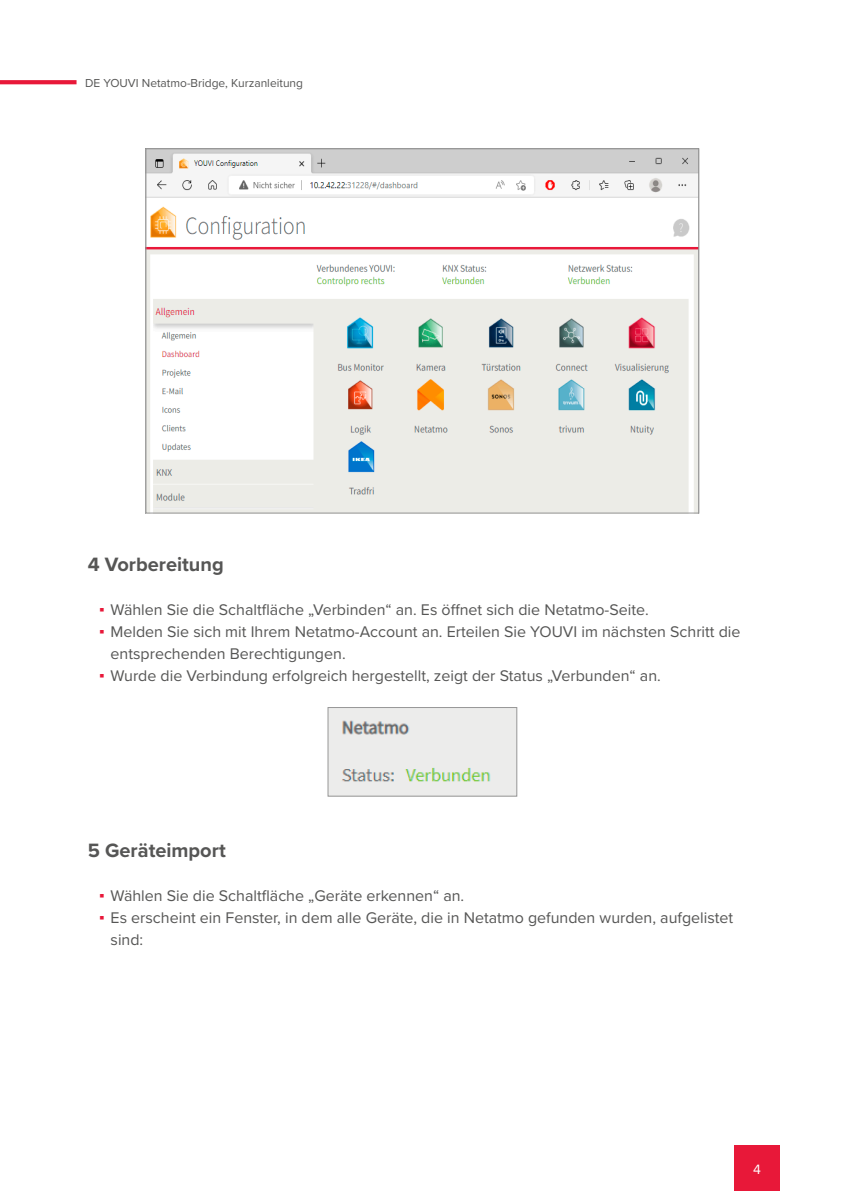
<style>
.page{position:relative;width:842px;height:1191px;background:#fff}
.page>*{position:absolute;margin:0;border:0;box-sizing:border-box;transform-origin:0 0}
.Überschrift_Ebene_1{font:700 20px "Proxima Nova";color:#565655}
.t1{font:16px/22px "Proxima Nova";color:#565655}
.t2{font:14px "Proxima Nova";color:#fff}
.t3{font:12px "Proxima Nova";color:#565655}
.s1{font-family:"Verdana";color:#e81839}
</style>
<div class="page">
<div style="left:734px;top:1145px;width:46px;height:46px;background:#e81839"></div>
<svg style="left:0;top:80px;width:77px;height:4px"></svg>
<img style="left:148px;top:151px;width:549px;height:360px">
<img style="left:330px;top:709px;width:185px;height:85px">
<div style="left:328px;top:707px;width:189px;height:89px;border:1px solid #979797"></div>
<p class="t3" style="left:85px;top:74px;width:220px">DE YOUVI Netatmo-Bridge, Kurzanleitung</p>
<p class="Überschrift_Ebene_1" style="left:88px;top:549px;width:137px">4 Vorbereitung</p>
<p class="t1" style="left:99px;top:597px;width:551px"><span class="s1">▪</span> Wählen Sie die Schaltfläche „Verbinden“ an. Es öffnet sich die Netatmo-Seite.</p>
<p class="t1" style="left:111px;top:619px;width:631px;text-indent:-11px"><span class="s1">▪</span> Melden Sie sich mit Ihrem Netatmo-Account an. Erteilen Sie YOUVI im nächsten Schritt die entsprechenden Berechtigungen.</p>
<p class="t1" style="left:99px;top:663px;width:563px"><span class="s1">▪</span> Wurde die Verbindung erfolgreich hergestellt, zeigt der Status „Verbunden“ an.</p>
<p class="Überschrift_Ebene_1" style="left:88px;top:835px;width:139px">5 Geräteimport</p>
<p class="t1" style="left:99px;top:883px;width:367px"><span class="s1">▪</span> Wählen Sie die Schaltfläche „Geräte erkennen“ an.</p>
<p class="t1" style="left:111px;top:905px;width:624px;text-indent:-11px"><span class="s1">▪</span> Es erscheint ein Fenster, in dem alle Geräte, die in Netatmo gefunden wurden, aufgelistet sind:</p>
<p class="t2" style="left:753px;top:1159px;width:9px">4</p>
</div>
